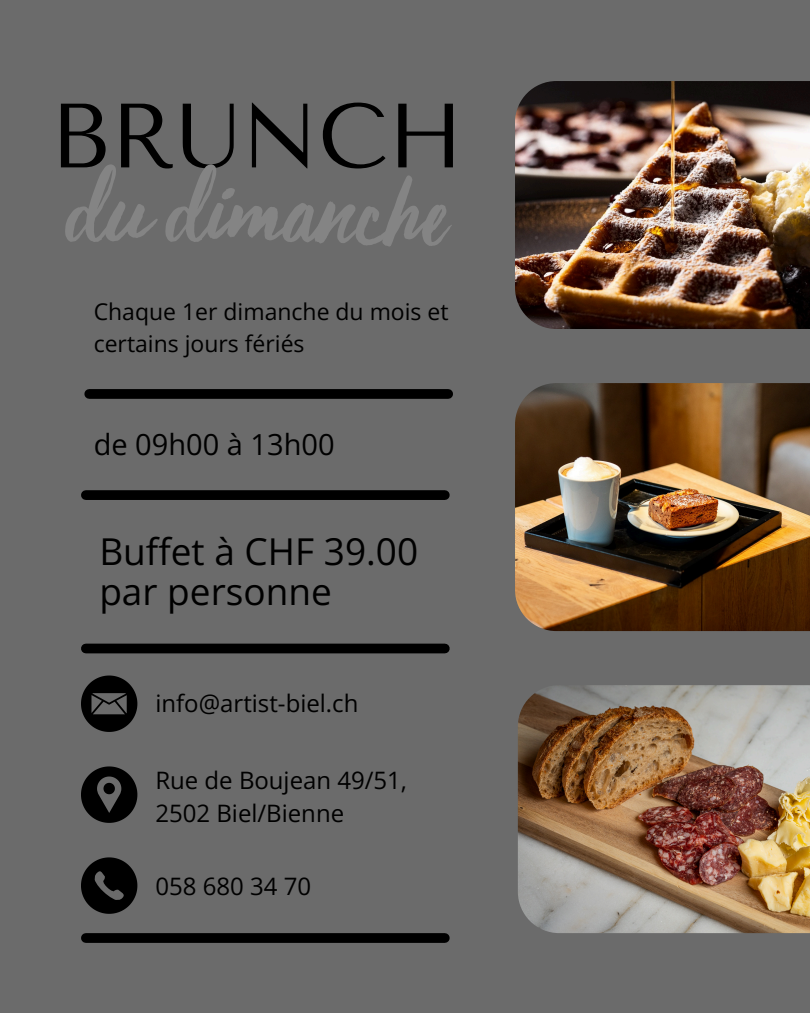
<style>
.page{position:relative;width:810px;height:1013px;background:#fff}
.page>*{position:absolute;margin:0;border:0;box-sizing:border-box;transform-origin:0 0}
.t1{font:100px "Viva Beautiful B";color:#848484}
.t2{font:91px "Tenor Sans";color:#000}
.t3{font:37px/40.5px "Open Sans";color:#000}
.t4{font:29px "Open Sans";color:#000}
.t5{font:24px "Open Sans";color:#000}
.t6{font:23px/31.5px "Open Sans";color:#000}
</style>
<div class="page">
<div style="left:0;top:0;width:810px;height:1012px;background:#6b6b6b"></div>
<div style="left:86px;top:643px;width:359px;height:10px;background:#000"></div>
<img style="left:518px;top:685px;width:292px;height:248px">
<img style="left:515px;top:81px;width:295px;height:248px">
<img style="left:515px;top:383px;width:295px;height:248px">
<svg style="left:81px;top:675px;width:56px;height:56px"></svg>
<svg style="left:81px;top:766px;width:56px;height:56px"></svg>
<svg style="left:81px;top:857px;width:56px;height:56px"></svg>
<div style="left:86px;top:490px;width:359px;height:10px;background:#000"></div>
<div style="left:89px;top:389px;width:359px;height:10px;background:#000"></div>
<div style="left:86px;top:933px;width:359px;height:9px;background:#000"></div>
<p class="t2" style="left:50px;top:84px;width:415px">BRUNCH</p>
<p class="t1" style="left:68px;top:146px;width:380px">du dimanche</p>
<h4 class="t6" style="left:94px;top:295px;width:356px">Chaque 1er dimanche du mois et certains jours fériés</h4>
<p class="t4" style="left:94px;top:424px;width:242px">de 09h00 à 13h00</p>
<h3 class="t3" style="left:99px;top:530px;width:320px">Buffet à CHF 39.00 par personne</h3>
<p class="t5" style="left:155px;top:686px;width:204px">info@artist-biel.ch</p>
<p class="t5" style="left:155px;top:763px;width:253px">Rue de Boujean 49/51,</p>
<p class="t5" style="left:155px;top:796px;width:190px">2502 Biel/Bienne</p>
<p class="t5" style="left:155px;top:869px;width:157px">058 680 34 70</p>
</div>
